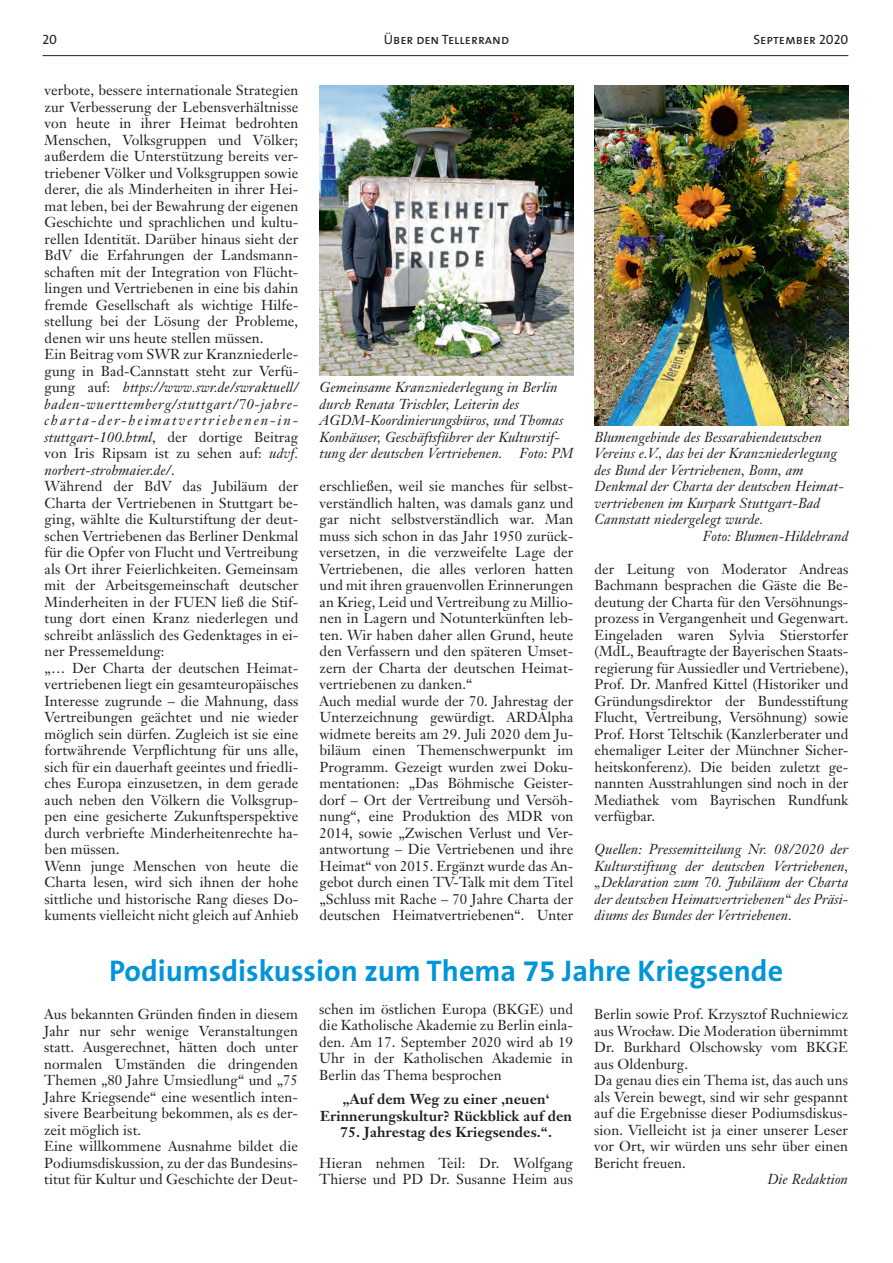
<style>
.page{position:relative;width:893px;height:1263px;background:#fff}
.page>*{position:absolute;margin:0;border:0;box-sizing:border-box;transform-origin:0 0}
.t1{font:700 30px "The Sans B7";color:#0095d9}
.t2{font:14.25px/16.5px "Janson Text";letter-spacing:.005em;color:#231f20}
.t3{font:italic 14.25px/16.5px "Janson Text";letter-spacing:.005em;color:#231f20}
.t4{font:700 14.25px/16.5px "Janson Text";letter-spacing:.005em;color:#231f20;text-align:center}
.t5{font:13.5px "The Sans Caps";color:#231f20}
.s1{font-style:italic}
</style>
<div class="page">
<hr style="left:42px;top:55px;width:806px;height:1px;background:#231f20">
<img style="left:595px;top:85px;width:253px;height:340px">
<img style="left:320px;top:85px;width:253px;height:291px">
<p class="t5" style="left:42px;top:28px;width:16px">20</p>
<p class="t5" style="left:384px;top:28px;width:127px">Über den Tellerrand</p>
<p class="t5" style="left:753px;top:28px;width:96px">September 2020</p>
<p class="t2" style="left:45px;top:82px;width:255px">verbote, bessere internationale Strategien zur Verbesserung der Lebensverhältnisse von heute in ihrer Heimat bedrohten Menschen, Volksgruppen und Völker; außerdem die Unterstützung bereits ver&shy;triebener Völker und Volksgruppen sowie derer, die als Minderheiten in ihrer Hei&shy;mat leben, bei der Bewahrung der eigenen Geschichte und sprachlichen und kultu&shy;rellen Identität. Darüber hinaus sieht der BdV die Erfahrungen der Landsmann&shy;schaften mit der Integration von Flücht&shy;lingen und Vertriebenen in eine bis dahin fremde Gesellschaft als wichtige Hilfe&shy;stellung bei der Lösung der Probleme, denen wir uns heute stellen müssen.<br>Ein Beitrag vom SWR zur Kranzniederle&shy;gung in Bad-Cannstatt steht zur Verfü&shy;gung auf: <span class="s1">https://www.swr.de/swraktuell/ baden-wuerttemberg/stuttgart/70-jahre&shy;charta-der-heimatvertriebenen-in&shy;stuttgart-100.html</span>, der dortige Beitrag von Iris Ripsam ist zu sehen auf: <span class="s1">udvf. norbert-strohmaier.de/</span>.<br>Während der BdV das Jubiläum der Charta der Vertriebenen in Stuttgart be&shy;ging, wählte die Kulturstiftung der deut&shy;schen Vertriebenen das Berliner Denkmal für die Opfer von Flucht und Vertreibung als Ort ihrer Feierlichkeiten. Gemeinsam mit der Arbeitsgemeinschaft deutscher Minderheiten in der FUEN ließ die Stif&shy;tung dort einen Kranz niederlegen und schreibt anlässlich des Gedenktages in ei&shy;ner Pressemeldung:<br>„… Der Charta der deutschen Heimat&shy;vertriebenen liegt ein gesamteuropäisches Interesse zugrunde – die Mahnung, dass Vertreibungen geächtet und nie wieder möglich sein dürfen. Zugleich ist sie eine fortwährende Verpflichtung für uns alle, sich für ein dauerhaft geeintes und friedli&shy;ches Europa einzusetzen, in dem gerade auch neben den Völkern die Volksgrup&shy;pen eine gesicherte Zukunftsperspektive durch verbriefte Minderheitenrechte ha&shy;ben müssen.<br>Wenn junge Menschen von heute die Charta lesen, wird sich ihnen der hohe sittliche und historische Rang dieses Do&shy;kuments vielleicht nicht gleich auf Anhieb</p>
<p class="t3" style="left:320px;top:379px;width:255px">Gemeinsame Kranzniederlegung in Berlin durch Renata Trischler, Leiterin des AGDM-Koordinierungsbüros, und Thomas Konhäuser, Geschäftsführer der Kulturstif&shy;tung der deutschen Vertriebenen. Foto: PM</p>
<p class="t2" style="left:320px;top:478px;width:255px">erschließen, weil sie manches für selbst&shy;verständlich halten, was damals ganz und gar nicht selbstverständlich war. Man muss sich schon in das Jahr 1950 zurück&shy;versetzen, in die verzweifelte Lage der Vertriebenen, die alles verloren hatten und mit ihren grauenvollen Erinnerungen an Krieg, Leid und Vertreibung zu Millio&shy;nen in Lagern und Notunterkünften leb&shy;ten. Wir haben daher allen Grund, heute den Verfassern und den späteren Umset&shy;zern der Charta der deutschen Heimat&shy;vertriebenen zu danken.“<br>Auch medial wurde der 70. Jahrestag der Unterzeichnung gewürdigt. ARDAlpha widmete bereits am 29. Juli 2020 dem Ju&shy;biläum einen Themenschwerpunkt im Programm. Gezeigt wurden zwei Doku&shy;mentationen: „Das Böhmische Geister&shy;dorf – Ort der Vertreibung und Versöh&shy;nung“, eine Produktion des MDR von 2014, sowie „Zwischen Verlust und Ver&shy;antwortung – Die Vertriebenen und ihre Heimat“ von 2015. Ergänzt wurde das An&shy;gebot durch einen TV-Talk mit dem Titel „Schluss mit Rache – 70 Jahre Charta der deutschen Heimatvertriebenen“. Unter</p>
<p class="t3" style="left:595px;top:429px;width:229px">Blumengebinde des Bessarabiendeutschen</p>
<p class="t3" style="left:595px;top:445px;width:244px">Vereins e.V., das bei der Kranzniederlegung</p>
<p class="t3" style="left:595px;top:462px;width:210px">des Bund der Vertriebenen, Bonn, am</p>
<p class="t3" style="left:595px;top:478px;width:251px">Denkmal der Charta der deutschen Heimat-</p>
<p class="t3" style="left:595px;top:495px;width:227px">vertriebenen im Kurpark Stuttgart-Bad</p>
<p class="t3" style="left:595px;top:511px;width:170px">Cannstatt niedergelegt wurde.</p>
<p class="t3" style="left:703px;top:528px;width:147px">Foto: Blumen-Hildebrand</p>
<p class="t2" style="left:595px;top:560px;width:255px;text-align:justify">der Leitung von Moderator Andreas Bachmann besprachen die Gäste die Be&shy;deutung der Charta für den Versöhnungs&shy;prozess in Vergangenheit und Gegenwart.<br>Eingeladen waren Sylvia Stierstorfer (MdL, Beauftragte der Bayerischen Staats&shy;regierung für Aussiedler und Vertriebene), Prof. Dr. Manfred Kittel (Historiker und Gründungsdirektor der Bundesstiftung Flucht, Vertreibung, Versöhnung) sowie Prof. Horst Teltschik (Kanzlerberater und ehemaliger Leiter der Münchner Sicher&shy;heitskonferenz). Die beiden zuletzt ge&shy;nannten Ausstrahlungen sind noch in der Mediathek vom Bayrischen Rundfunk verfügbar.</p>
<p class="t3" style="left:595px;top:841px;width:255px;text-align:justify">Quellen: Pressemitteilung Nr. 08/2020 der Kulturstiftung der deutschen Vertriebenen, „Deklaration zum 70. Jubiläum der Charta der deutschen Heimatvertriebenen“ des Präsi&shy;diums des Bundes der Vertriebenen.</p>
<h1 class="t1" style="left:109px;top:955px;width:675px">Podiumsdiskussion zum Thema 75 Jahre Kriegsende</h1>
<p class="t2" style="left:319px;top:1000px;width:255px;text-align:justify">schen im östlichen Europa (BKGE) und die Katholische Akademie zu Berlin einla&shy;den. Am 17. September 2020 wird ab 19<br>Uhr in der Katholischen Akademie in Berlin das Thema besprochen</p>
<p class="t4" style="left:320px;top:1091px;width:253px">„Auf dem Weg zu einer ‚neuen‘<br>Erinnerungskultur? Rückblick auf den</p>
<p class="t4" style="left:340px;top:1124px;width:213px">75. Jahrestag des Kriegsendes.“.</p>
<p class="t2" style="left:319px;top:1154px;width:255px">Hieran nehmen Teil: Dr. Wolfgang<br>Thierse und PD Dr. Susanne Heim aus</p>
<p class="t2" style="left:44px;top:1006px;width:255px">Aus bekannten Gründen finden in diesem Jahr nur sehr wenige Veranstaltungen statt. Ausgerechnet, hätten doch unter normalen Umständen die dringenden Themen „80 Jahre Umsiedlung“ und „75<br>Jahre Kriegsende“ eine wesentlich inten&shy;sivere Bearbeitung bekommen, als es der&shy;zeit möglich ist.<br>Eine willkommene Ausnahme bildet die Podiumsdiskussion, zu der das Bundesins&shy;titut für Kultur und Geschichte der Deut-</p>
<p class="t2" style="left:594px;top:1006px;width:255px">Berlin sowie Prof. Krzysztof Ruchniewicz aus Wrocław. Die Moderation übernimmt Dr. Burkhard Olschowsky vom BKGE aus Oldenburg.<br>Da genau dies ein Thema ist, das auch uns als Verein bewegt, sind wir sehr gespannt auf die Ergebnisse dieser Podiumsdiskus&shy;sion. Vielleicht ist ja einer unserer Leser vor Ort, wir würden uns sehr über einen Bericht freuen.</p>
<p class="t3" style="left:767px;top:1171px;width:82px">Die Redaktion</p>
</div>
